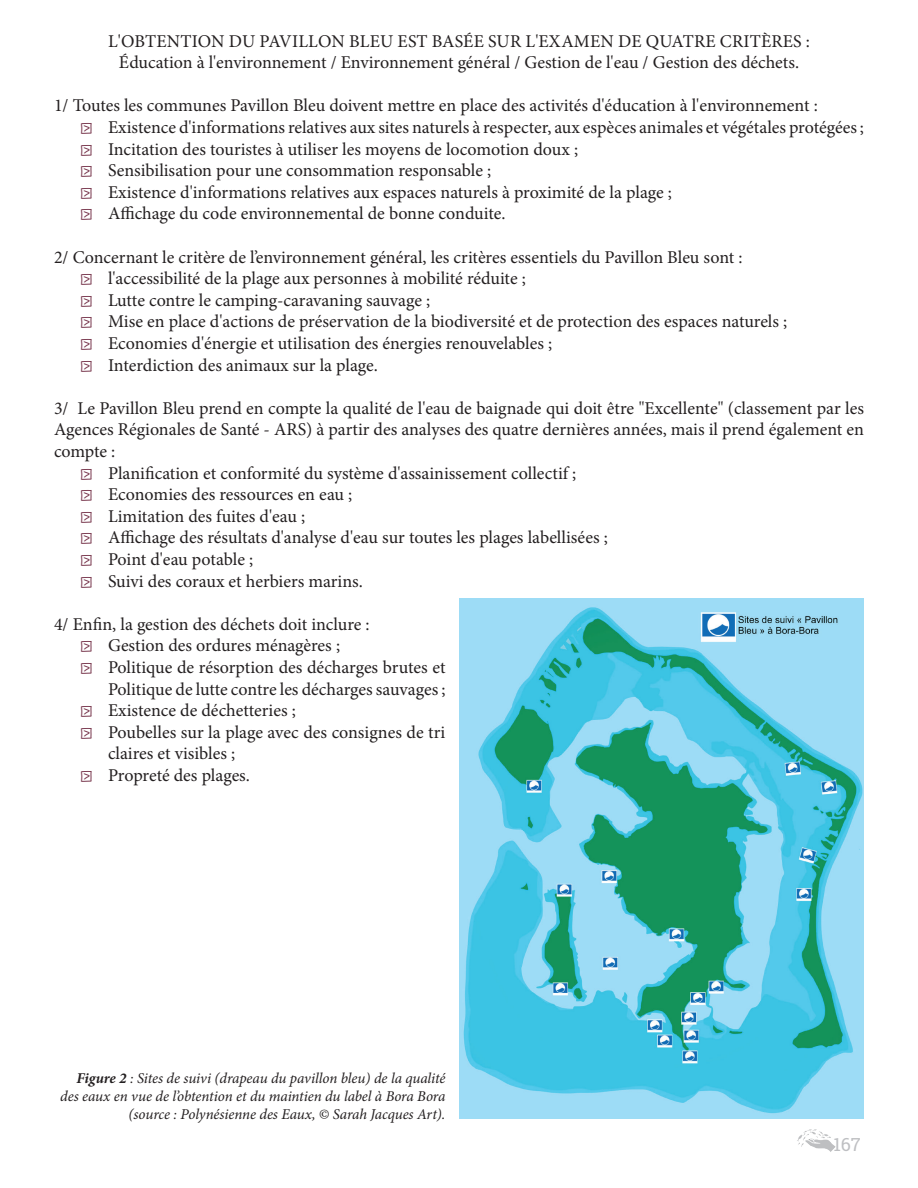
<style>
.page{position:relative;width:918px;height:1188px;background:#fff}
.page>*{position:absolute;margin:0;border:0;box-sizing:border-box;transform-origin:0 0}
.t1{font:18px/21.6px "Minion Pro";color:#231f20}
.t2{font:18px "Roboto Slab";color:#bebfc2}
.t3{font:italic 15px/18px "Minion Pro";letter-spacing:-.01em;color:#231f20;text-align:right}
.s1{font-family:"PW New Arrows";font-size:15px;color:#753249}
.s2{font-weight:700}
</style>
<div class="page">
<img style="left:814px;top:1143px;width:22px;height:9px">
<img style="left:797px;top:1129px;width:34px;height:18px">
<img style="left:459px;top:598px;width:405px;height:521px">
<p class="t1" style="left:108px;top:30px;width:26px">L'obte</p>
<p class="t1" style="left:167px;top:30px;width:113px">ntion du Pavillo</p>
<p class="t1" style="left:332px;top:30px;width:77px">n Bleu est</p>
<p class="t1" style="left:432px;top:30px;width:144px">basée sur l'exame</p>
<p class="t1" style="left:601px;top:30px;width:83px">n de quatre</p>
<p class="t1" style="left:720px;top:30px;width:11px">crit</p>
<p class="t1" style="left:761px;top:30px;width:22px">ères</p>
<p class="t1" style="left:806px;top:30px;width:6px">:</p>
<p class="t1" style="left:119px;top:52px;width:682px">éducation à l'environnement / Environnement général / Gestion de l'eau / Gestion des déchets.</p>
<p class="t1" style="left:81px;top:95px;width:785px;text-indent:-27px">1/ Toutes les communes Pavillon Bleu doivent mettre en place des activités d'éducation à l'environnement :<br><span class="s1">L</span> Existence d'informations relatives aux sites naturels à respecter, aux espèces animales et végétales protégées ; <span class="s1">L</span> Incitation des touristes à utiliser les moyens de locomotion doux ;<br><span class="s1">L</span> Sensibilisation pour une consommation responsable ;<br><span class="s1">L</span> Existence d'informations relatives aux espaces naturels à proximité de la plage ;<br><span class="s1">L</span> Affichage du code environnemental de bonne conduite.</p>
<p class="t1" style="left:81px;top:246px;width:708px;text-indent:-27px">2/ Concernant le critère de l’environnement général, les critères essentiels du Pavillon Bleu sont :<br><span class="s1">L</span> l'accessibilité de la plage aux personnes à mobilité réduite ;<br><span class="s1">L</span> Lutte contre le camping-caravaning sauvage ;<br><span class="s1">L</span> Mise en place d'actions de préservation de la biodiversité et de protection des espaces naturels ; <span class="s1">L</span> Economies d'énergie et utilisation des énergies renouvelables ;<br><span class="s1">L</span> Interdiction des animaux sur la plage.</p>
<p class="t1" style="left:54px;top:397px;width:811px">3/ Le Pavillon Bleu prend en compte la qualité de l'eau de baignade qui doit être "Excellente" (classement par les</p>
<p class="t1" style="left:54px;top:419px;width:811px">Agences Régionales de Santé - ARS) à partir des analyses des quatre dernières années, mais il prend également en</p>
<p class="t1" style="left:54px;top:441px;width:63px">compte :</p>
<p class="t1" style="left:81px;top:462px;width:497px"><span class="s1">L</span> Planification et conformité du système d'assainissement collectif ;</p>
<p class="t1" style="left:81px;top:484px;width:273px"><span class="s1">L</span> Economies des ressources en eau ;</p>
<p class="t1" style="left:81px;top:505px;width:226px"><span class="s1">L</span> Limitation des fuites d'eau ;</p>
<p class="t1" style="left:81px;top:527px;width:528px"><span class="s1">L</span> Affichage des résultats d'analyse d'eau sur toutes les plages labellisées ;</p>
<p class="t1" style="left:81px;top:549px;width:174px"><span class="s1">L</span> Point d'eau potable ;</p>
<p class="t1" style="left:81px;top:570px;width:283px"><span class="s1">L</span> Suivi des coraux et herbiers marins.</p>
<p class="t1" style="left:54px;top:613px;width:317px">4/ Enfin, la gestion des déchets doit inclure :</p>
<p class="t1" style="left:81px;top:635px;width:261px"><span class="s1">L</span> Gestion des ordures ménagères ;</p>
<p class="t1" style="left:81px;top:657px;width:366px"><span class="s1">L</span> Politique de résorption des décharges brutes et</p>
<p class="t1" style="left:108px;top:678px;width:339px">Politique de lutte contre les décharges sauvages ;</p>
<p class="t1" style="left:81px;top:700px;width:216px"><span class="s1">L</span> Existence de déchetteries ;</p>
<p class="t1" style="left:81px;top:721px;width:366px"><span class="s1">L</span> Poubelles sur la plage avec des consignes de tri</p>
<p class="t1" style="left:108px;top:743px;width:129px">claires et visibles ;</p>
<p class="t1" style="left:81px;top:765px;width:171px"><span class="s1">L</span> Propreté des plages.</p>
<p class="t3" style="left:60px;top:1069px;width:387px"><span class="s2">Figure 2</span> : Sites de suivi (drapeau du pavillon bleu) de la qualité des eaux en vue de l’obtention et du maintien du label à Bora Bora (source : Polynésienne des Eaux, © Sarah Jacques Art).</p>
<p class="t2" style="left:833px;top:1132px;width:29px">167</p>
</div>
